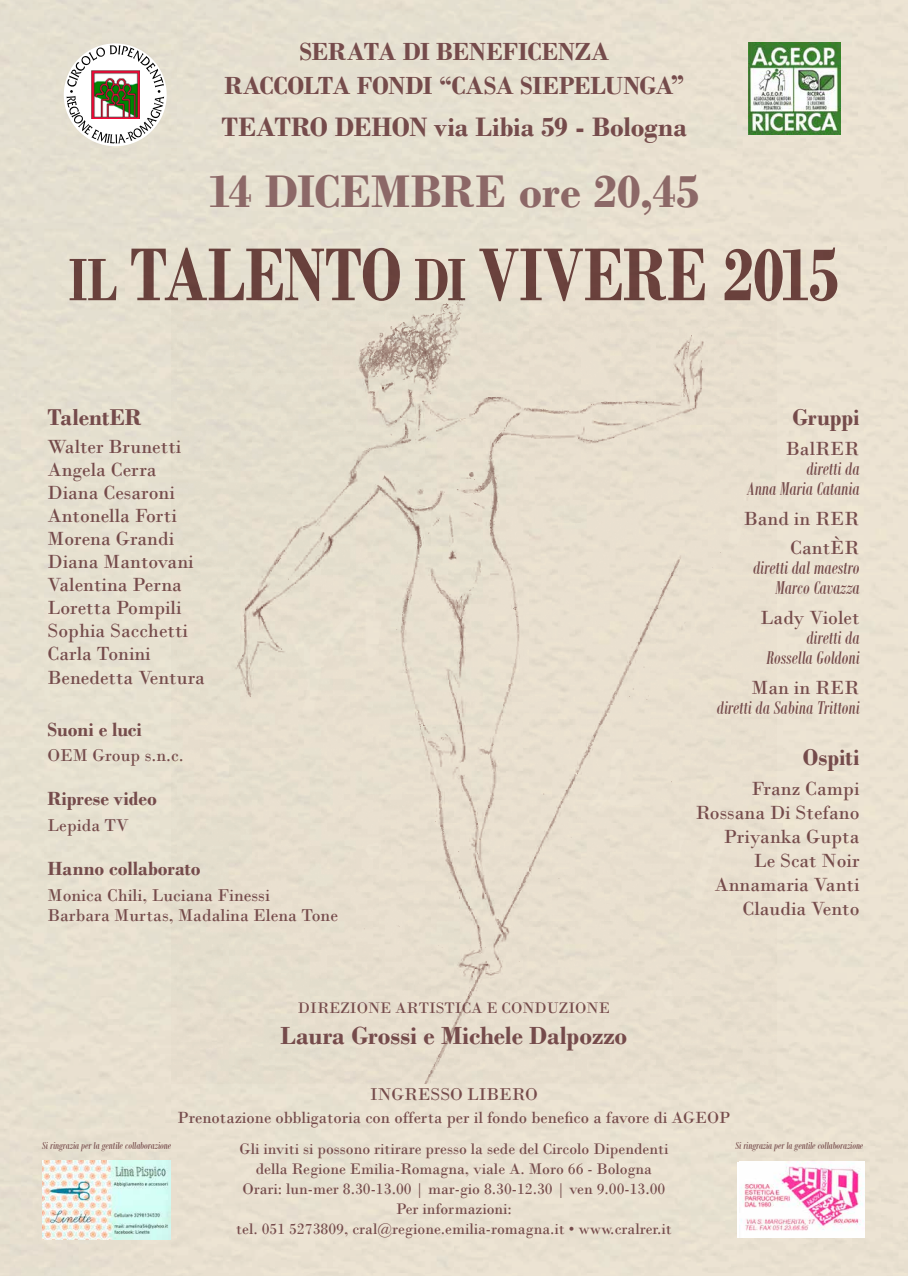
<style>
.page{position:relative;width:908px;height:1276px;background:#fff}
.page>*{position:absolute;margin:0;border:0;box-sizing:border-box;transform-origin:0 0}
.t1{font:700 78.8px "Bodoni";letter-spacing:-.01em;color:#754b4b;scale:.8 1}
.t2{font:700 48px "Bodoni";color:#8c6867}
.t3{font:700 28px "Bodoni";letter-spacing:-.02em;color:#754b4b}
.t4{font:700 26px/33.6px "Bodoni";letter-spacing:-.005em;color:#754b4b;text-align:center}
.t5{font:700 24px "Bodoni";letter-spacing:-.01em;color:#754b4b}
.t6{font:20px/23px "Bodoni";color:#754b4b;text-align:right}
.t7{font:italic 20px/20px "Bodoni MT Condensed";color:#754b4b;text-align:right}
.t8{font:700 20px "Bodoni";letter-spacing:-.01em;color:#754b4b}
.t9{font:18px/20px "Bodoni";color:#754b4b}
.t10{font:17px "Bodoni";color:#754b4b}
.t11{font:16px/20px "Bodoni";color:#754b4b;text-align:center}
.t12{font:italic 11px "Bodoni MT Condensed";color:#754b4b}
.t13{font:italic 10.9px "Bodoni MT Condensed";color:#754b4b}
.s1{font-size:28px}
.s2{font-size:63px}
</style>
<div class="page">
<div style="left:0;top:0;width:907px;height:1276px;background:#e8e0d0"></div>
<div style="left:171px;top:288px;width:605px;height:795px;background:#e7dfce"></div>
<img style="left:747px;top:43px;width:92px;height:92px">
<svg style="left:64px;top:43px;width:103px;height:103px"></svg>
<svg style="left:67px;top:45px;width:97px;height:98px"></svg>
<img style="left:739px;top:1161px;width:124px;height:76px">
<img style="left:42px;top:1160px;width:128px;height:80px">
<h3 class="t4" style="left:224px;top:35px;width:461px">Serata di beneficenza<br>Raccolta fondi “CASA SIEPELUNGA<span class="s1">”</span></h3>
<h3 class="t3" style="left:221px;top:110px;width:467px">Teatro Dehon via Libia 59 - Bologna</h3>
<h2 class="t2" style="left:208px;top:163px;width:493px">14 Dicembre ore 20,45</h2>
<h1 class="t1" style="left:69px;top:228px;width:964px"><span class="s2">il</span> Talento <span class="s2">di</span> Vivere 2015</h1>
<h3 class="t5" style="left:47px;top:403px;width:79px">TalentER</h3>
<p class="t6" style="left:47px;top:435px;width:159px;text-align:left">Walter Brunetti<br>Angela Cerra<br>Diana Cesaroni<br>Antonella Forti<br>Morena Grandi<br>Diana Mantovani<br>Valentina Perna<br>Loretta Pompili<br>Sophia Sacchetti<br>Carla Tonini<br>Benedetta Ventura</p>
<p class="t8" style="left:47px;top:717px;width:96px">Suoni e luci</p>
<p class="t9" style="left:47px;top:745px;width:137px">OEM Group s.n.c.</p>
<p class="t8" style="left:47px;top:787px;width:111px">Riprese video</p>
<p class="t9" style="left:47px;top:815px;width:83px">Lepida TV</p>
<p class="t8" style="left:47px;top:856px;width:155px">Hanno collaborato</p>
<p class="t9" style="left:47px;top:885px;width:292px">Monica Chili, Luciana Finessi<br>Barbara Murtas, Madalina Elena Tone</p>
<h3 class="t5" style="left:792px;top:403px;width:69px">Gruppi</h3>
<p class="t6" style="left:785px;top:437px;width:75px">BalRER</p>
<p class="t7" style="left:746px;top:458px;width:114px">diretti da<br>Anna Maria Catania</p>
<p class="t6" style="left:743px;top:503px;width:117px;line-height:29.7px">Band in RER<br>CantÈR</p>
<p class="t7" style="left:752px;top:557px;width:108px">diretti dal maestro<br>Marco Cavazza</p>
<p class="t6" style="left:760px;top:606px;width:100px">Lady Violet</p>
<p class="t7" style="left:766px;top:627px;width:94px">diretti da<br>Rossella Goldoni</p>
<p class="t6" style="left:751px;top:675px;width:109px">Man in RER</p>
<p class="t7" style="left:716px;top:697px;width:144px">diretti da Sabina Trittoni</p>
<h3 class="t5" style="left:802px;top:743px;width:58px">Ospiti</h3>
<p class="t6" style="left:695px;top:776px;width:165px;line-height:24px">Franz Campi<br>Rossana Di Stefano<br>Priyanka Gupta<br>Le Scat Noir<br>Annamaria Vanti<br>Claudia Vento</p>
<p class="t11" style="left:298px;top:997px;width:71px">direzione</p>
<p class="t11" style="left:395px;top:997px;width:12px">art</p>
<p class="t11" style="left:429px;top:997px;width:85px">istica econd</p>
<p class="t11" style="left:546px;top:997px;width:41px">uzione</p>
<h3 class="t4" style="left:280px;top:1018px;width:348px">Laura Grossi e Michele Dalpozzo</h3>
<p class="t9" style="left:370px;top:1084px;width:13px">Ingresso</p>
<p class="t9" style="left:467px;top:1084px;width:33px">libero</p>
<p class="t10" style="left:177px;top:1107px;width:554px">Prenotazione obbligatoria con offerta per il fondo benefico a favore di AGEOP</p>
<p class="t11" style="left:236px;top:1139px;width:437px">Gli inviti si possono ritirare presso la sede del Circolo Dipendenti della Regione Emilia-Romagna, viale A. Moro 66 - Bologna Orari: lun-mer 8.30-13.00 | mar-gio 8.30-12.30 | ven 9.00-13.00<br>Per informazioni:<br>tel. 051 5273809, cral@regione.emilia-romagna.it • www.cralrer.it</p>
<p class="t12" style="left:42px;top:1139px;width:130px">Si ringrazia per la gentile collaborazione</p>
<p class="t13" style="left:735px;top:1139px;width:129px">Si ringrazia per la gentile collaborazione</p>
</div>
